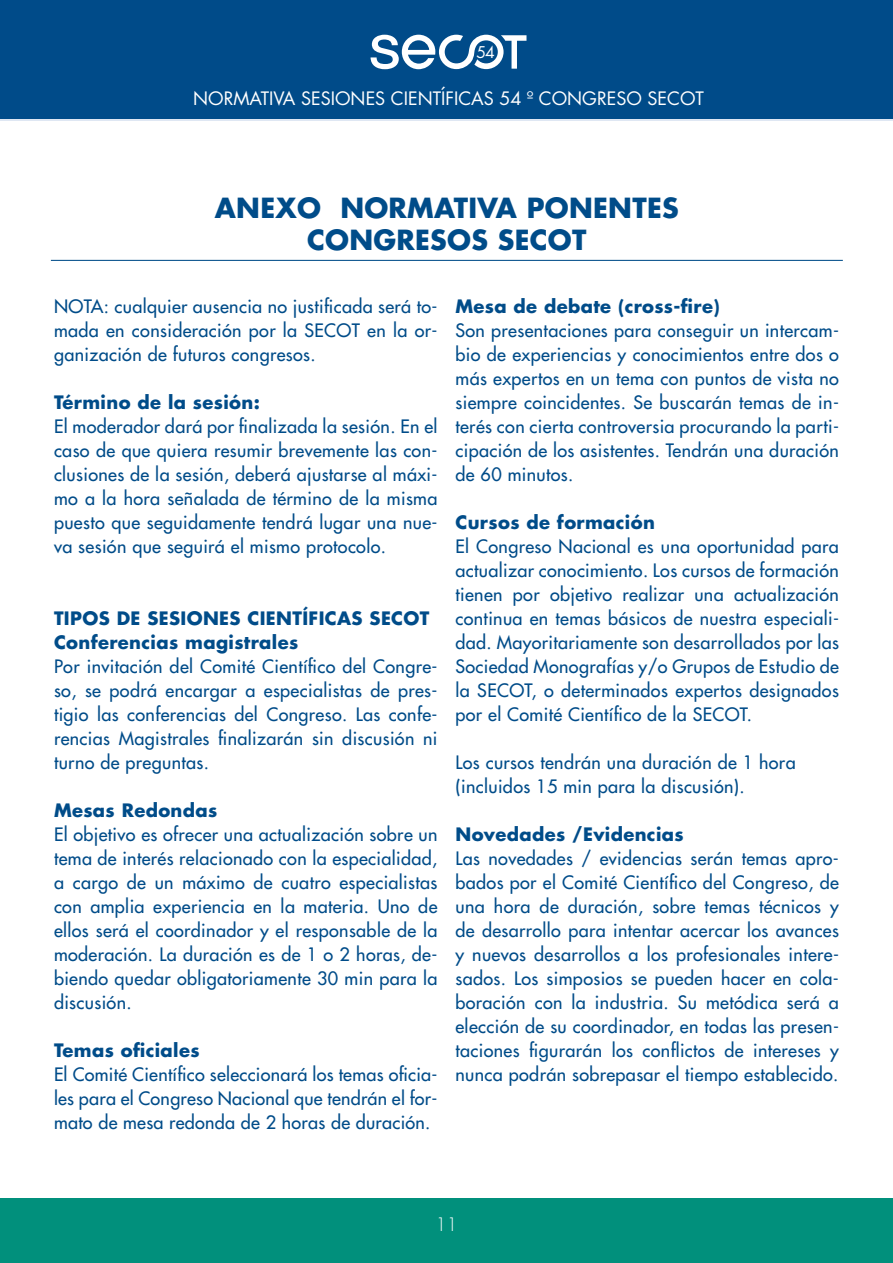
<style>
.page{position:relative;width:893px;height:1263px;background:#fff}
.page>*{position:absolute;margin:0;border:0;box-sizing:border-box;transform-origin:0 0}
.t1{font:700 27px/32.4px "Futura Std";letter-spacing:.01em;color:#004c89;text-align:center}
.t2{font:700 27px "Futura";color:#004b89}
.t3{font:19.35px/26.8px "Futura";color:#004b89}
.t4{font:700 19.35px "Futura";color:#004b89}
.t5{font:500 18px/24px "Futura Std";letter-spacing:.02em;color:#004c89;text-align:justify}
.t6{font:700 18px/24px "Futura Std";letter-spacing:.02em;color:#004c89}
.t7{font:18px "Futura";color:#fff}
.t8{font:300 18px "Futura Std";color:#fff}
.t9{font:15.75px "Futura";color:#fff}
</style>
<div class="page">
<div style="left:0;top:0;width:892px;height:119px;background:#004b89"></div>
<svg style="left:371px;top:35px;width:155px;height:34px"></svg>
<hr style="left:0;top:1199px;width:1px;height:64px;background:#01907c">
<div style="left:1px;top:1199px;width:892px;height:64px;background:#01907c"></div>
<hr style="left:51px;top:260px;width:792px;height:1px;background:#004c89">
<p class="t9" style="left:476px;top:41px;width:20px">54</p>
<p class="t7" style="left:193px;top:86px;width:512px">NORMATIVA SESIONES CIENTÍFICAS 54 º CONGRESO SECOT</p>
<h1 class="t1" style="left:215px;top:191px;width:465px">ANEXO NORMATIVA PONENTES<br>CONGRESOS SECOT</h1>
<h1 class="t2" style="left:402px;top:220px;width:96px">ÍNDICE</h1>
<p class="t5" style="left:54px;top:294px;width:385px">NOTA: cualquier ausencia no justificada será to&shy;mada en consideración por la SECOT en la or&shy;ganización de futuros congresos.</p>
<p class="t6" style="left:54px;top:390px;width:208px">Término de la sesión:</p>
<p class="t5" style="left:54px;top:414px;width:385px">El moderador dará por finalizada la sesión. En el caso de que quiera resumir brevemente las con&shy;clusiones de la sesión, deberá ajustarse al máxi&shy;mo a la hora señalada de término de la misma puesto que seguidamente tendrá lugar una nue&shy;va sesión que seguirá el mismo protocolo.</p>
<p class="t6" style="left:455px;top:294px;width:266px">Mesa de debate (cross-fire)</p>
<p class="t5" style="left:455px;top:318px;width:385px">Son presentaciones para conseguir un intercam&shy;bio de experiencias y conocimientos entre dos o más expertos en un tema con puntos de vista no siempre coincidentes. Se buscarán temas de in&shy;terés con cierta controversia procurando la parti&shy;cipación de los asistentes. Tendrán una duración de 60 minutos.</p>
<p class="t6" style="left:455px;top:510px;width:201px">Cursos de formación</p>
<p class="t5" style="left:455px;top:534px;width:385px">El Congreso Nacional es una oportunidad para actualizar conocimiento. Los cursos de formación tienen por objetivo realizar una actualización continua en temas básicos de nuestra especiali&shy;dad. Mayoritariamente son desarrollados por las Sociedad Monografías y/o Grupos de Estudio de la SECOT, o determinados expertos designados por el Comité Científico de la SECOT.</p>
<p class="t5" style="left:455px;top:750px;width:342px">Los cursos tendrán una duración de 1 hora (incluidos 15 min para la discusión).</p>
<p class="t6" style="left:455px;top:822px;width:230px">Novedades /Evidencias</p>
<p class="t5" style="left:455px;top:846px;width:385px">Las novedades / evidencias serán temas apro&shy;bados por el Comité Científico del Congreso, de una hora de duración, sobre temas técnicos y de desarrollo para intentar acercar los avances y nuevos desarrollos a los profesionales intere&shy;sados. Los simposios se pueden hacer en cola&shy;boración con la industria. Su metódica será a elección de su coordinador, en todas las presen&shy;taciones figurarán los conflictos de intereses y nunca podrán sobrepasar el tiempo establecido.</p>
<p class="t3" style="left:128px;top:338px;width:267px">CONSIDERACIONES BÁSICAS</p>
<p class="t4" style="left:759px;top:338px;width:15px">4</p>
<p class="t3" style="left:128px;top:407px;width:384px">CÓDIGO SOBRE FINANCIACIÓN<br>Y RELACIONES EXTERNAS DEL CONGRESO</p>
<p class="t4" style="left:759px;top:434px;width:15px">7</p>
<p class="t3" style="left:128px;top:503px;width:484px">ANEXO NORMATIVA PONENTES CONGRESOS SECOT</p>
<p class="t4" style="left:749px;top:572px;width:28px">10</p>
<p class="t6" style="left:54px;top:606px;width:377px">TIPOS DE SESIONES CIENTÍFICAS SECOT<br>Conferencias magistrales</p>
<p class="t5" style="left:54px;top:654px;width:385px">Por invitación del Comité Científico del Congre&shy;so, se podrá encargar a especialistas de pres&shy;tigio las conferencias del Congreso. Las confe&shy;rencias Magistrales finalizarán sin discusión ni turno de preguntas.</p>
<p class="t6" style="left:54px;top:798px;width:165px">Mesas Redondas</p>
<p class="t5" style="left:54px;top:822px;width:385px">El objetivo es ofrecer una actualización sobre un tema de interés relacionado con la especialidad, a cargo de un máximo de cuatro especialistas con amplia experiencia en la materia. Uno de ellos será el coordinador y el responsable de la moderación. La duración es de 1 o 2 horas, de&shy;biendo quedar obligatoriamente 30 min para la discusión.</p>
<p class="t6" style="left:54px;top:1038px;width:147px">Temas oficiales</p>
<p class="t5" style="left:54px;top:1062px;width:385px">El Comité Científico seleccionará los temas oficia&shy;les para el Congreso Nacional que tendrán el for&shy;mato de mesa redonda de 2 horas de duración.</p>
<p class="t3" style="left:128px;top:641px;width:249px">DESARROLLO DE LA SESIÓN</p>
<p class="t4" style="left:750px;top:641px;width:28px">10</p>
<p class="t3" style="left:128px;top:710px;width:361px">TIPOS DE SESIONES CIENTÍFICAS SECOT</p>
<p class="t7" style="left:444px;top:1202px;width:13px">3</p>
<p class="t8" style="left:435px;top:1213px;width:24px">11</p>
</div>
